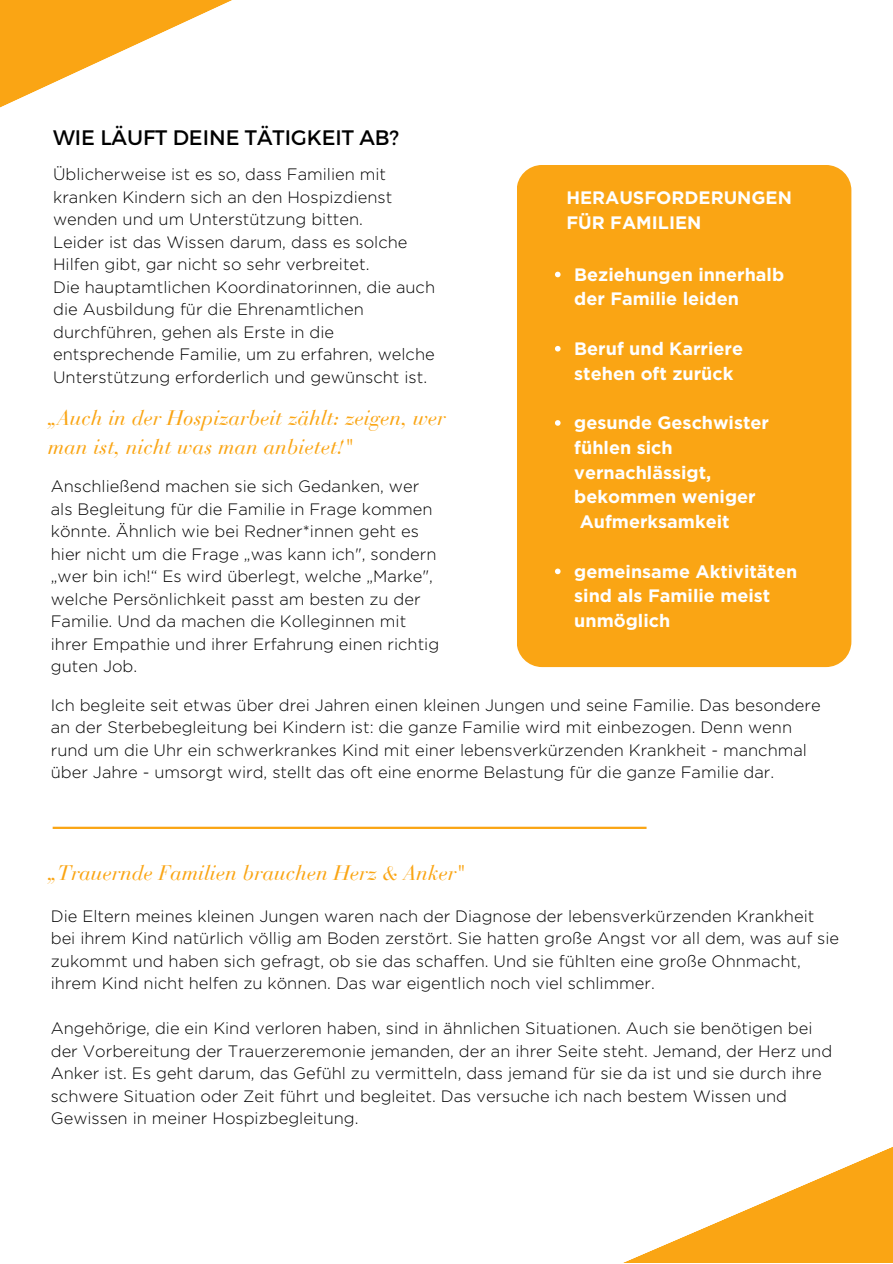
<style>
.page{position:relative;width:893px;height:1264px;background:#fff}
.page>*{position:absolute;margin:0;border:0;box-sizing:border-box;transform-origin:0 0}
.t1{font:21px/29.2px "Bauer Bodoni Italic Os F";color:#faa514}
.t2{font:21px "Montserrat";color:#000}
.t3{font:700 18px/24.8px "Gotham";color:#fff}
.t4{font:300 16.5px/22.5px "Gotham";color:#000}
</style>
<div class="page">
<svg style="left:0;top:0;width:536px;height:171px"></svg>
<svg style="left:625px;top:1147px;width:267px;height:115px"></svg>
<div style="left:516px;top:165px;width:335px;height:502px;background:#faa514;border-radius:25px"></div>
<svg style="left:555px;top:272px;width:5px;height:5px"></svg>
<svg style="left:555px;top:346px;width:5px;height:5px"></svg>
<svg style="left:555px;top:420px;width:5px;height:6px"></svg>
<svg style="left:555px;top:568px;width:5px;height:6px"></svg>
<hr style="left:53px;top:826px;width:593px;height:3px;background:#faa514">
<p class="t2" style="left:53px;top:124px;width:347px">WIE LÄUFT DEINE TÄTIGKEIT AB?</p>
<p class="t4" style="left:53px;top:163px;width:340px">Üblicherweise ist es so, dass Familien mit kranken Kindern sich an den Hospizdienst wenden und um Unterstützung bitten.</p>
<p class="t4" style="left:53px;top:230px;width:356px">Leider ist das Wissen darum, dass es solche<br>Hilfen gibt, gar nicht so sehr verbreitet.</p>
<p class="t4" style="left:53px;top:275px;width:383px">Die hauptamtlichen Koordinatorinnen, die auch die Ausbildung für die Ehrenamtlichen durchführen, gehen als Erste in die entsprechende Familie, um zu erfahren, welche Unterstützung erforderlich und gewünscht ist.</p>
<p class="t3" style="left:566px;top:186px;width:227px">HERAUSFORDERUNGEN<br>FÜR FAMILIEN</p>
<p class="t3" style="left:574px;top:262px;width:211px">Beziehungen innerhalb der Familie leiden</p>
<p class="t3" style="left:574px;top:336px;width:170px">Beruf und Karriere stehen oft zurück</p>
<p class="t3" style="left:574px;top:410px;width:196px">gesunde Geschwister fühlen sich vernachlässigt, bekommen weniger<br>Aufmerksamkeit</p>
<p class="t3" style="left:574px;top:558px;width:224px">gemeinsame Aktivitäten sind als Familie meist unmöglich</p>
<p class="t1" style="left:48px;top:405px;width:399px">„Auch in der Hospizarbeit zählt: zeigen, wer man ist, nicht was man anbietet!"</p>
<p class="t4" style="left:51px;top:475px;width:390px">Anschließend machen sie sich Gedanken, wer als Begleitung für die Familie in Frage kommen könnte. Ähnlich wie bei Redner*innen geht es hier nicht um die Frage „was kann ich", sondern „wer bin ich!“ Es wird überlegt, welche „Marke", welche Persönlichkeit passt am besten zu der Familie. Und da machen die Kolleginnen mit ihrer Empathie und ihrer Erfahrung einen richtig guten Job.</p>
<p class="t4" style="left:51px;top:693px;width:771px">Ich begleite seit etwas über drei Jahren einen kleinen Jungen und seine Familie. Das besondere an der Sterbebegleitung bei Kindern ist: die ganze Familie wird mit einbezogen. Denn wenn rund um die Uhr ein schwerkrankes Kind mit einer lebensverkürzenden Krankheit - manchmal über Jahre - umsorgt wird, stellt das oft eine enorme Belastung für die ganze Familie dar.</p>
<p class="t1" style="left:48px;top:861px;width:419px">„Trauernde Familien brauchen Herz &amp; Anker"</p>
<p class="t4" style="left:51px;top:904px;width:789px">Die Eltern meines kleinen Jungen waren nach der Diagnose der lebensverkürzenden Krankheit bei ihrem Kind natürlich völlig am Boden zerstört. Sie hatten große Angst vor all dem, was auf sie zukommt und haben sich gefragt, ob sie das schaffen. Und sie fühlten eine große Ohnmacht, ihrem Kind nicht helfen zu können. Das war eigentlich noch viel schlimmer.</p>
<p class="t4" style="left:51px;top:1017px;width:782px">Angehörige, die ein Kind verloren haben, sind in ähnlichen Situationen. Auch sie benötigen bei der Vorbereitung der Trauerzeremonie jemanden, der an ihrer Seite steht. Jemand, der Herz und Anker ist. Es geht darum, das Gefühl zu vermitteln, dass jemand für sie da ist und sie durch ihre schwere Situation oder Zeit führt und begleitet. Das versuche ich nach bestem Wissen und Gewissen in meiner Hospizbegleitung.</p>
</div>
